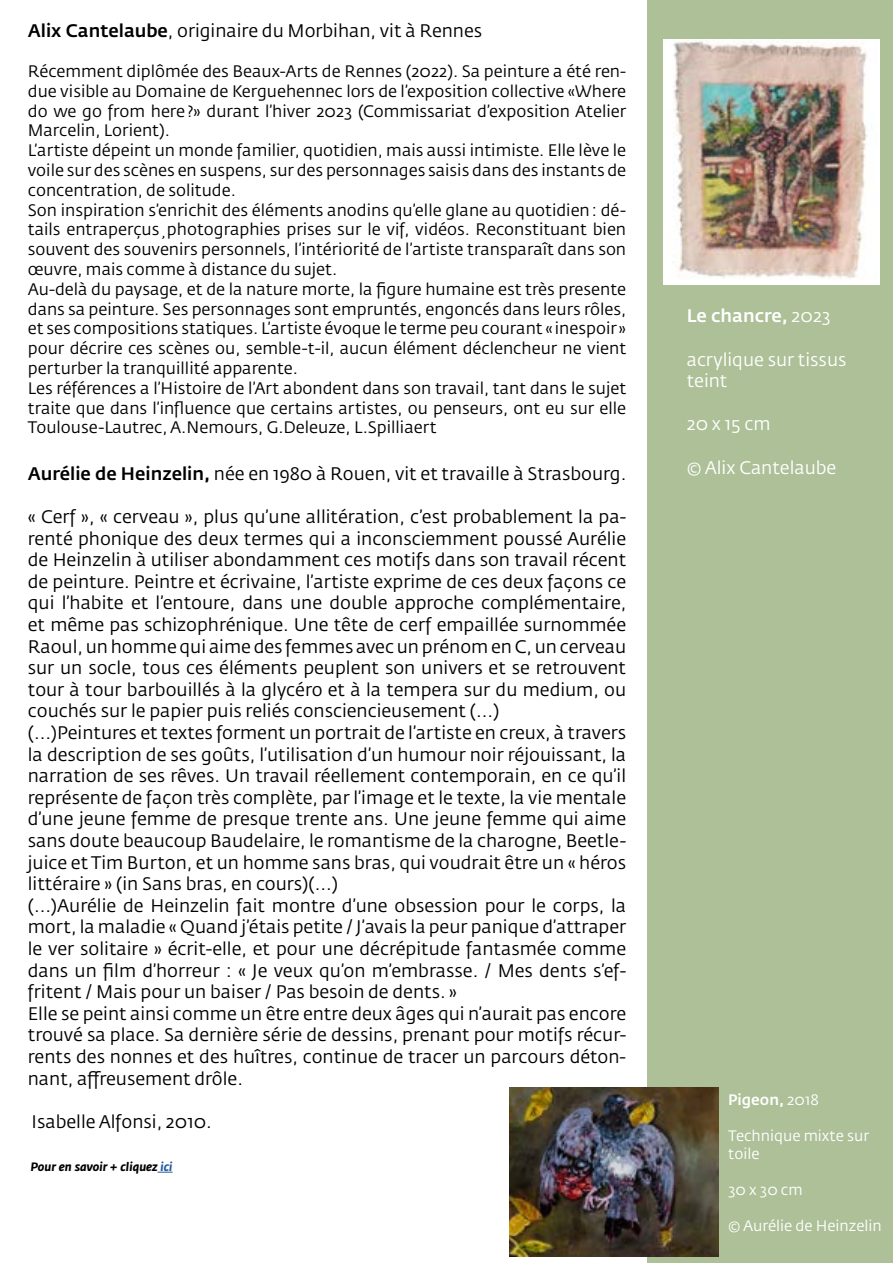
<style>
.page{position:relative;width:893px;height:1263px;background:#fff}
.page>*{position:absolute;margin:0;border:0;box-sizing:border-box;transform-origin:0 0}
.t1{font:18px/21.6px "Fedra Sans Std";color:#000}
.t2{font:18px/21.6px "Fedra Sans Std";color:#fff}
.t3{font:500 18px "Fedra Sans Std";color:#fff}
.t4{font:16.5px/19.8px "Fedra Sans Std";color:#000}
.t5{font:15px/18px "Fedra Sans Std";color:#fff}
.t6{font:500 15px "Fedra Sans Std";color:#fff}
.t7{font:italic 700 12px "Fedra Sans Std";color:#000}
.s1{font-weight:500}
.s2{color:#215e9e}
.s3{font-weight:400}
</style>
<div class="page">
<div style="left:647px;top:0;width:246px;height:1263px;background:#adc097"></div>
<svg style="left:158px;top:1172px;width:15px;height:1px"></svg>
<img style="left:663px;top:39px;width:216px;height:245px">
<img style="left:509px;top:1087px;width:210px;height:170px">
<p class="t1" style="left:28px;top:20px;width:456px"><span class="s1">Alix Cantelaube</span>, originaire du Morbihan, vit à Rennes</p>
<p class="t4" style="left:28px;top:61px;width:600px">Récemment diplômée des Beaux-Arts de Rennes (2022). Sa peinture a été ren&shy;due visible au Domaine de Kerguehennec lors de l’exposition collective «Where do we go from here?» durant l’hiver 2023 (Commissariat d’exposition Atelier Marcelin, Lorient).<br>L’artiste dépeint un monde familier, quotidien, mais aussi intimiste. Elle lève le voile sur des scènes en suspens, sur des personnages saisis dans des instants de concentration, de solitude.<br>Son inspiration s’enrichit des éléments anodins qu’elle glane au quotidien: dé&shy;tails entraperçus¸photographies prises sur le vif, vidéos. Reconstituant bien souvent des souvenirs personnels, l’intériorité de l’artiste transparaît dans son œuvre, mais comme à distance du sujet.<br>Au-delà du paysage, et de la nature morte, la figure humaine est très presente dans sa peinture. Ses personnages sont empruntés, engoncés dans leurs rôles, et ses compositions statiques. L’artiste évoque le terme peu courant « inespoir » pour décrire ces scènes ou, semble-t-il, aucun élément déclencheur ne vient perturber la tranquillité apparente.<br>Les références a l’Histoire de l’Art abondent dans son travail, tant dans le sujet traite que dans l’influence que certains artistes, ou penseurs, ont eu sur elle Toulouse-Lautrec, A.Nemours, G.Deleuze, L.Spilliaert</p>
<p class="t1" style="left:28px;top:463px;width:600px"><span class="s1">Aurélie de Heinzelin,</span> née en 1980 à Rouen, vit et travaille à Strasbourg.</p>
<p class="t1" style="left:28px;top:506px;width:600px">« Cerf », « cerveau », plus qu’une allitération, c’est probablement la pa&shy;renté phonique des deux termes qui a inconsciemment poussé Aurélie de Heinzelin à utiliser abondamment ces motifs dans son travail récent de peinture. Peintre et écrivaine, l’artiste exprime de ces deux façons ce qui l’habite et l’entoure, dans une double approche complémentaire, et même pas schizophrénique. Une tête de cerf empaillée surnommée Raoul, un homme qui aime des femmes avec un prénom en C, un cerveau sur un socle, tous ces éléments peuplent son univers et se retrouvent tour à tour barbouillés à la glycéro et à la tempera sur du medium, ou couchés sur le papier puis reliés consciencieusement (...)<br>(...)Peintures et textes forment un portrait de l’artiste en creux, à travers la description de ses goûts, l’utilisation d’un humour noir réjouissant, la narration de ses rêves. Un travail réellement contemporain, en ce qu’il représente de façon très complète, par l’image et le texte, la vie mentale d’une jeune femme de presque trente ans. Une jeune femme qui aime sans doute beaucoup Baudelaire, le romantisme de la charogne, Beetle&shy;juice et Tim Burton, et un homme sans bras, qui voudrait être un « héros littéraire » (in Sans bras, en cours)(...)<br>(...)Aurélie de Heinzelin fait montre d’une obsession pour le corps, la mort, la maladie « Quand j’étais petite / J’avais la peur panique d’attraper le ver solitaire » écrit-elle, et pour une décrépitude fantasmée comme dans un film d’horreur : « Je veux qu’on m’embrasse. / Mes dents s’ef&shy;fritent / Mais pour un baiser / Pas besoin de dents. »<br>Elle se peint ainsi comme un être entre deux âges qui n’aurait pas encore trouvé sa place. Sa dernière série de dessins, prenant pour motifs récur&shy;rents des nonnes et des huîtres, continue de tracer un parcours déton&shy;nant, affreusement drôle.</p>
<p class="t1" style="left:32px;top:1111px;width:182px">Isabelle Alfonsi, 2010.</p>
<p class="t7" style="left:31px;top:1159px;width:143px">Pour en savoir + cliquez <span class="s2">ici</span></p>
<p class="t3" style="left:687px;top:305px;width:146px">Le chancre, <span class="s3">2023</span></p>
<p class="t2" style="left:687px;top:348px;width:161px">acrylique sur tissus teint</p>
<p class="t2" style="left:687px;top:413px;width:85px">20 x 15 cm</p>
<p class="t2" style="left:687px;top:456px;width:151px">© Alix Cantelaube</p>
<p class="t6" style="left:728px;top:1090px;width:92px">Pigeon, <span class="s3">2018</span></p>
<p class="t5" style="left:728px;top:1126px;width:142px">Technique mixte sur toile</p>
<p class="t5" style="left:728px;top:1180px;width:76px">30 x 30 cm</p>
<p class="t5" style="left:728px;top:1216px;width:155px">© Aurélie de Heinzelin</p>
</div>
